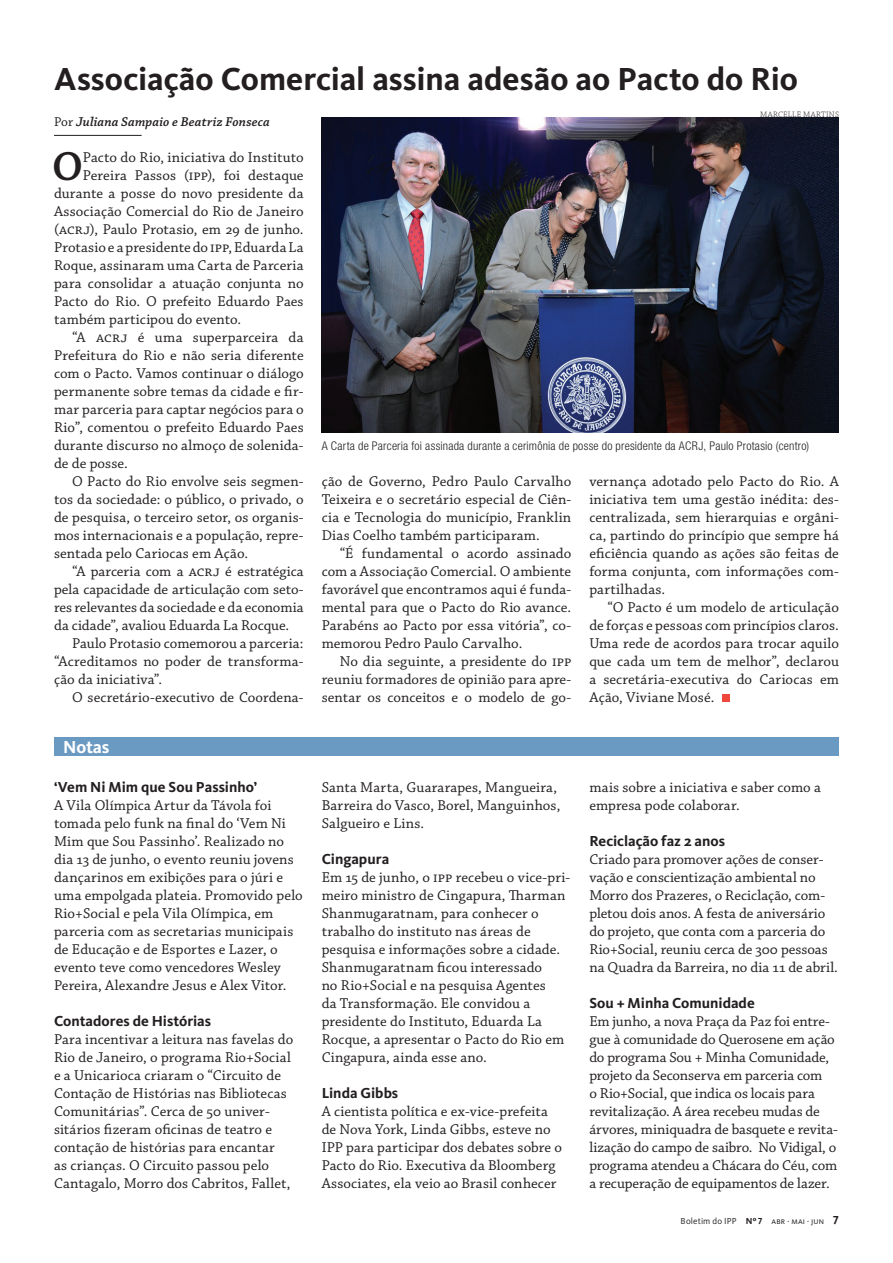
<style>
.page{position:relative;width:893px;height:1263px;background:#fff}
.page>*{position:absolute;margin:0;border:0;box-sizing:border-box;transform-origin:0 0}
.t1{font:600 42.75px "Chaparral Pro";color:#231f20}
.t2{font:700 33px "Kievit";color:#231f20}
.t3{font:700 18px "Kievit";letter-spacing:-.005em;color:#fff}
.t4{font:15px/18px "Chaparral Pro";letter-spacing:.01em;color:#231f20}
.t5{font:700 15px "Kievit";color:#231f20}
.t6{font:15px "Chaparral Pro";letter-spacing:.03em;color:#231f20}
.t7{font:italic 600 13.5px "Chaparral Pro";letter-spacing:.01em;color:#231f20}
.t8{font:300 condensed 12px "Helvetica Neue LT Std";letter-spacing:.02em;color:#231f20}
.t9{font:9px "Kievit";letter-spacing:.015em;color:#231f20}
.t10{font:300 8.25px "Chaparral Pro";letter-spacing:.035em;color:#231f20}
.s1{font-weight:400;font-style:normal}
.s2{font-family:"Kievit Bold SC"}
.s3{font-family:"Kievit Regular SC"}
.s4{font-family:"Kievit Bold SC";font-size:12px}
</style>
<div class="page">
<hr style="left:54px;top:135px;width:88px;height:1px;background:#231f20">
<div style="left:722px;top:694px;width:7px;height:8px;background:#ef473c"></div>
<div style="left:54px;top:738px;width:785px;height:18px;background:#6a9ac1"></div>
<img style="left:322px;top:117px;width:517px;height:315px">
<h2 class="t2" style="left:54px;top:60px;width:746px">Associação Comercial assina adesão ao Pacto do Rio</h2>
<p class="t7" style="left:54px;top:114px;width:217px"><span class="s1">Por</span> Juliana Sampaio e Beatriz Fonseca</p>
<h1 class="t1" style="left:52px;top:142px;width:32px">O</h1>
<p class="t4" style="left:83px;top:149px;width:222px">Pacto do Rio, iniciativa do Instituto</p>
<p class="t4" style="left:83px;top:167px;width:222px">Pereira Passos (ipp), foi destaque</p>
<p class="t4" style="left:54px;top:185px;width:251px">durante a posse do novo presidente da</p>
<p class="t4" style="left:54px;top:203px;width:251px">Associação Comercial do Rio de Janeiro</p>
<p class="t4" style="left:54px;top:221px;width:251px">(acrj), Paulo Protasio, em 29 de junho.</p>
<p class="t4" style="left:54px;top:239px;width:251px">Protasio e a presidente do ipp, Eduarda La</p>
<p class="t4" style="left:54px;top:257px;width:251px">Roque, assinaram uma Carta de Parceria</p>
<p class="t4" style="left:54px;top:275px;width:251px">para consolidar a atuação conjunta no</p>
<p class="t4" style="left:54px;top:293px;width:251px">Pacto do Rio. O prefeito Eduardo Paes</p>
<p class="t4" style="left:54px;top:311px;width:189px">também participou do evento.</p>
<p class="t6" style="left:72px;top:329px;width:233px">“A acrj é uma superparceira da</p>
<p class="t4" style="left:54px;top:347px;width:251px">Prefeitura do Rio e não seria diferente</p>
<p class="t4" style="left:54px;top:365px;width:251px">com o Pacto. Vamos continuar o diálogo</p>
<p class="t4" style="left:54px;top:383px;width:251px">permanente sobre temas da cidade e fir-</p>
<p class="t4" style="left:54px;top:401px;width:251px">mar parceria para captar negócios para o</p>
<p class="t4" style="left:54px;top:419px;width:251px">Rio”, comentou o prefeito Eduardo Paes</p>
<p class="t4" style="left:54px;top:437px;width:251px">durante discurso no almoço de solenida-</p>
<p class="t4" style="left:54px;top:455px;width:75px">de de posse.</p>
<p class="t4" style="left:72px;top:473px;width:233px">O Pacto do Rio envolve seis segmen-</p>
<p class="t4" style="left:54px;top:491px;width:251px">tos da sociedade: o público, o privado, o</p>
<p class="t4" style="left:54px;top:509px;width:251px">de pesquisa, o terceiro setor, os organis-</p>
<p class="t4" style="left:54px;top:527px;width:251px">mos internacionais e a população, repre-</p>
<p class="t4" style="left:54px;top:545px;width:196px">sentada pelo Cariocas em Ação.</p>
<p class="t4" style="left:72px;top:563px;width:233px">“A parceria com a acrj é estratégica</p>
<p class="t4" style="left:54px;top:581px;width:251px">pela capacidade de articulação com seto-</p>
<p class="t4" style="left:54px;top:599px;width:251px">res relevantes da sociedade e da economia</p>
<p class="t4" style="left:54px;top:617px;width:237px">da cidade”, avaliou Eduarda La Rocque.</p>
<p class="t4" style="left:72px;top:635px;width:233px">Paulo Protasio comemorou a parceria:</p>
<p class="t4" style="left:54px;top:653px;width:251px">“Acreditamos no poder de transforma-</p>
<p class="t4" style="left:54px;top:671px;width:110px">ção da iniciativa”.</p>
<p class="t4" style="left:72px;top:689px;width:233px">O secretário-executivo de Coordena-</p>
<p class="t3" style="left:63px;top:736px;width:48px">Notas</p>
<p class="t5" style="left:54px;top:778px;width:205px">‘Vem Ni Mim que Sou Passinho’</p>
<p class="t4" style="left:54px;top:797px;width:250px">A Vila Olímpica Artur da Távola foi tomada pelo funk na final do ‘Vem Ni Mim que Sou Passinho’. Realizado no dia 13 de junho, o evento reuniu jovens dançarinos em exibições para o júri e uma empolgada plateia. Promovido pelo Rio+Social e pela Vila Olímpica, em parceria com as secretarias municipais de Educação e de Esportes e Lazer, o evento teve como vencedores Wesley Pereira, Alexandre Jesus e Alex Vitor.</p>
<p class="t5" style="left:54px;top:1012px;width:159px">Contadores de Histórias</p>
<p class="t4" style="left:54px;top:1031px;width:241px">Para incentivar a leitura nas favelas do Rio de Janeiro, o programa Rio+Social e a Unicarioca criaram o “Circuito de Contação de Histórias nas Bibliotecas Comunitárias”. Cerca de 50 univer&shy;sitários fizeram oficinas de teatro e contação de histórias para encantar<br>as crianças. O Circuito passou pelo Cantagalo, Morro dos Cabritos, Fallet,</p>
<p class="t10" style="left:760px;top:110px;width:80px">MARCELLE MARTINS</p>
<p class="t8" style="left:322px;top:439px;width:489px">A Carta de Parceria foi assinada durante a cerimônia de posse do presidente da ACRJ, Paulo Protasio (centro)</p>
<p class="t4" style="left:322px;top:473px;width:251px;text-align:justify">ção de Governo, Pedro Paulo Carvalho Teixeira e o secretário especial de Ciên&shy;cia e Tecnologia do município, Franklin Dias Coelho também participaram.</p>
<p class="t4" style="left:322px;top:545px;width:251px;text-align:justify;text-indent:18px">“É fundamental o acordo assinado com a Associação Comercial. O ambiente favorável que encontramos aqui é funda&shy;mental para que o Pacto do Rio avance.<br>Parabéns ao Pacto por essa vitória”, co&shy;memorou Pedro Paulo Carvalho.</p>
<p class="t4" style="left:322px;top:653px;width:251px;text-align:justify;text-indent:18px">No dia seguinte, a presidente do ipp reuniu formadores de opinião para apre&shy;sentar os conceitos e o modelo de go-</p>
<p class="t4" style="left:589px;top:473px;width:251px;text-align:justify">vernança adotado pelo Pacto do Rio. A iniciativa tem uma gestão inédita: des&shy;centralizada, sem hierarquias e orgâni&shy;ca, partindo do princípio que sempre há eficiência quando as ações são feitas de forma conjunta, com informações com&shy;partilhadas.</p>
<p class="t4" style="left:589px;top:599px;width:251px;text-align:justify;text-indent:18px">“O Pacto é um modelo de articulação de forças e pessoas com princípios claros.<br>Uma rede de acordos para trocar aquilo que cada um tem de melhor”, declarou a secretária-executiva do Cariocas em Ação, Viviane Mosé.</p>
<p class="t4" style="left:322px;top:779px;width:240px">Santa Marta, Guararapes, Mangueira,<br>Barreira do Vasco, Borel, Manguinhos,<br>Salgueiro e Lins.</p>
<p class="t5" style="left:322px;top:850px;width:69px">Cingapura</p>
<p class="t4" style="left:322px;top:869px;width:250px">Em 15 de junho, o ipp recebeu o vice-pri&shy;meiro ministro de Cingapura, Tharman Shanmugaratnam, para conhecer o trabalho do instituto nas áreas de pesquisa e informações sobre a cidade.<br>Shanmugaratnam ficou interessado<br>no Rio+Social e na pesquisa Agentes<br>da Transformação. Ele convidou a presidente do Instituto, Eduarda La Rocque, a apresentar o Pacto do Rio em Cingapura, ainda esse ano.</p>
<p class="t5" style="left:322px;top:1084px;width:78px">Linda Gibbs</p>
<p class="t4" style="left:322px;top:1103px;width:242px">A cientista política e ex-vice-prefeita de Nova York, Linda Gibbs, esteve no IPP para participar dos debates sobre o Pacto do Rio. Executiva da Bloomberg Associates, ela veio ao Brasil conhecer</p>
<p class="t4" style="left:589px;top:779px;width:233px">mais sobre a iniciativa e saber como a empresa pode colaborar.</p>
<p class="t5" style="left:589px;top:832px;width:137px">Reciclação faz 2 anos</p>
<p class="t4" style="left:589px;top:851px;width:250px">Criado para promover ações de conser&shy;vação e conscientização ambiental no Morro dos Prazeres, o Reciclação, com&shy;pletou dois anos. A festa de aniversário do projeto, que conta com a parceria do Rio+Social, reuniu cerca de 300 pessoas na Quadra da Barreira, no dia 11 de abril.</p>
<p class="t5" style="left:589px;top:994px;width:167px">Sou + Minha Comunidade</p>
<p class="t4" style="left:589px;top:1013px;width:250px">Em junho, a nova Praça da Paz foi entre&shy;gue à comunidade do Querosene em ação do programa Sou + Minha Comunidade, projeto da Seconserva em parceria com<br>o Rio+Social, que indica os locais para revitalização. A área recebeu mudas de árvores, miniquadra de basquete e revita&shy;lização do campo de saibro. No Vidigal, o programa atendeu a Chácara do Céu, com a recuperação de equipamentos de lazer.</p>
<p class="t9" style="left:681px;top:1216px;width:160px">Boletim do IPP <span class="s2">Nº 7</span> <span class="s3">abr</span> · <span class="s3">mai</span> · <span class="s3">jun</span> <span class="s4">7</span></p>
</div>
